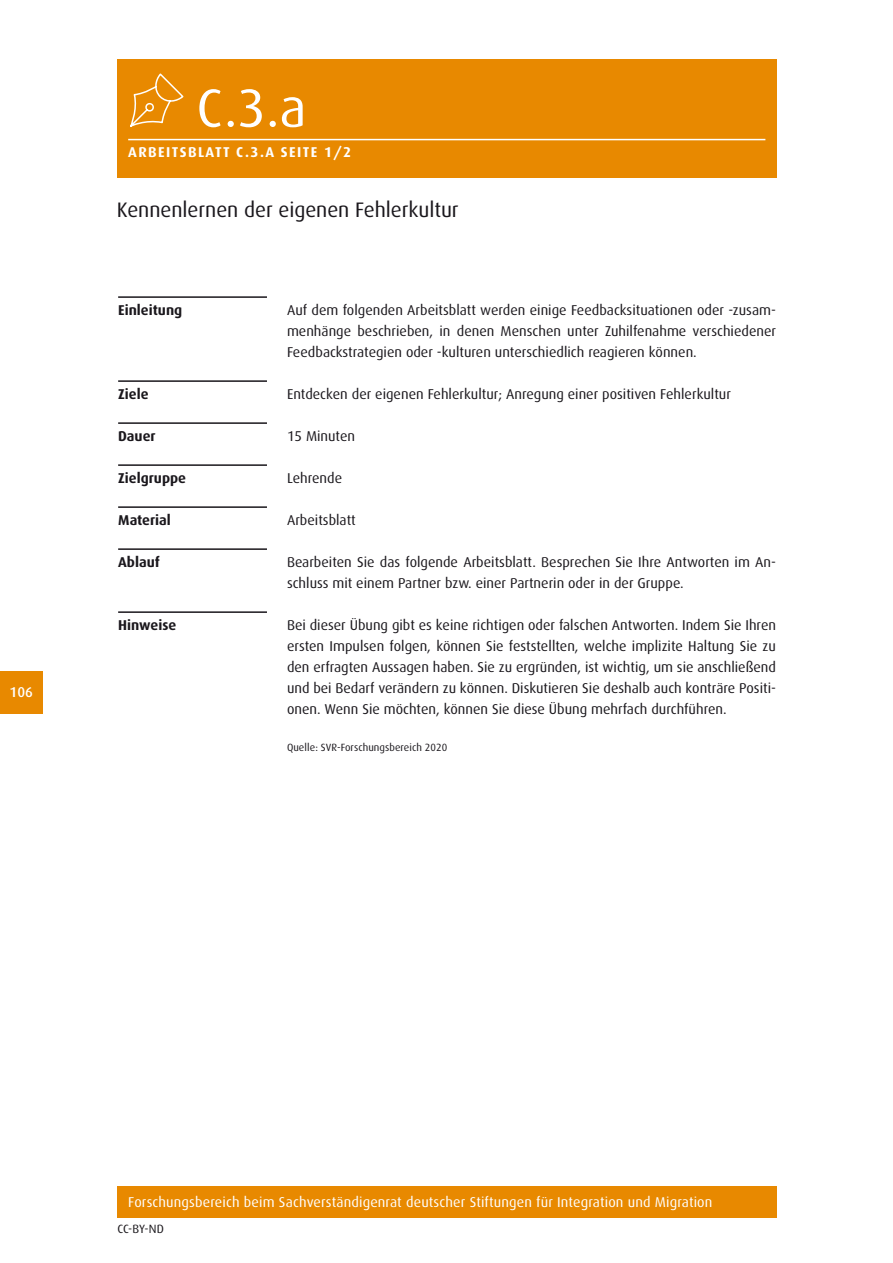
<style>
.page{position:relative;width:893px;height:1263px;background:#fff}
.page>*{position:absolute;margin:0;border:0;box-sizing:border-box;transform-origin:0 0}
.t1{font:54px "Dax";color:#fff}
.t2{font:21px "Dax";letter-spacing:-.005em;color:#1a171c}
.t3{font:14.25px/21px "Dax";color:#1a171c;text-align:justify}
.t4{font:14.25px "Dax";letter-spacing:.01em;color:#fff}
.t5{font:700 14.25px "Dax";color:#1a171c}
.t6{font:700 14.25px "Dax";letter-spacing:.1em;color:#fff}
.t7{font:500 14.25px "Dax";color:#fff}
.t8{font:12px "Dax";color:#1a171c}
.t9{font:10.5px "Dax";letter-spacing:.005em;color:#1a171c}
</style>
<div class="page">
<div style="left:118px;top:1186px;width:659px;height:32px;background:#e88900"></div>
<div style="left:117px;top:60px;width:659px;height:118px;background:#e88900"></div>
<svg style="left:130px;top:73px;width:54px;height:54px"></svg>
<div style="left:0;top:672px;width:43px;height:42px;background:#e88900"></div>
<hr style="left:128px;top:139px;width:637px;height:1px;background:#fff">
<hr style="left:118px;top:296px;width:149px;height:2px;background:#1a171c">
<hr style="left:118px;top:380px;width:149px;height:2px;background:#1a171c">
<hr style="left:118px;top:422px;width:149px;height:2px;background:#1a171c">
<hr style="left:118px;top:464px;width:149px;height:2px;background:#1a171c">
<hr style="left:118px;top:506px;width:149px;height:2px;background:#1a171c">
<hr style="left:118px;top:548px;width:149px;height:2px;background:#1a171c">
<hr style="left:118px;top:611px;width:149px;height:2px;background:#1a171c">
<p class="t7" style="left:10px;top:684px;width:25px">106</p>
<h1 class="t1" style="left:196px;top:78px;width:111px">C.3.a</h1>
<p class="t6" style="left:128px;top:144px;width:225px">ARBEITSBLATT C.3.A SEITE 1/2</p>
<h2 class="t2" style="left:117px;top:198px;width:343px">Kennenlernen der eigenen Fehlerkultur</h2>
<p class="t5" style="left:118px;top:302px;width:66px">Einleitung</p>
<p class="t5" style="left:118px;top:386px;width:32px">Ziele</p>
<p class="t5" style="left:118px;top:428px;width:39px">Dauer</p>
<p class="t5" style="left:118px;top:470px;width:69px">Zielgruppe</p>
<p class="t5" style="left:118px;top:512px;width:54px">Material</p>
<p class="t5" style="left:118px;top:554px;width:43px">Ablauf</p>
<p class="t5" style="left:118px;top:617px;width:60px">Hinweise</p>
<p class="t3" style="left:287px;top:300px;width:491px">Auf dem folgenden Arbeitsblatt werden einige Feedbacksituationen oder -zusam&shy;menhänge beschrieben, in denen Menschen unter Zuhilfenahme verschiedener Feedbackstrategien oder -kulturen unterschiedlich reagieren können.</p>
<p class="t3" style="left:287px;top:384px;width:445px">Entdecken der eigenen Fehlerkultur; Anregung einer positiven Fehlerkultur</p>
<p class="t3" style="left:287px;top:426px;width:70px">15 Minuten</p>
<p class="t3" style="left:287px;top:468px;width:57px">Lehrende</p>
<p class="t3" style="left:287px;top:510px;width:70px">Arbeitsblatt</p>
<p class="t3" style="left:287px;top:552px;width:491px">Bearbeiten Sie das folgende Arbeitsblatt. Besprechen Sie Ihre Antworten im An&shy;schluss mit einem Partner bzw. einer Partnerin oder in der Gruppe.</p>
<p class="t3" style="left:287px;top:615px;width:491px">Bei dieser Übung gibt es keine richtigen oder falschen Antworten. Indem Sie Ihren ersten Impulsen folgen, können Sie feststellten, welche implizite Haltung Sie zu den erfragten Aussagen haben. Sie zu ergründen, ist wichtig, um sie anschließend und bei Bedarf verändern zu können. Diskutieren Sie deshalb auch konträre Positi&shy;onen. Wenn Sie möchten, können Sie diese Übung mehrfach durchführen.</p>
<p class="t9" style="left:287px;top:741px;width:162px">Quelle: SVR-Forschungsbereich 2020</p>
<p class="t4" style="left:128px;top:1194px;width:586px">Forschungsbereich beim Sachverständigenrat deutscher Stiftungen für Integration und Migration</p>
<p class="t8" style="left:118px;top:1222px;width:48px">CC-BY-ND</p>
</div>
